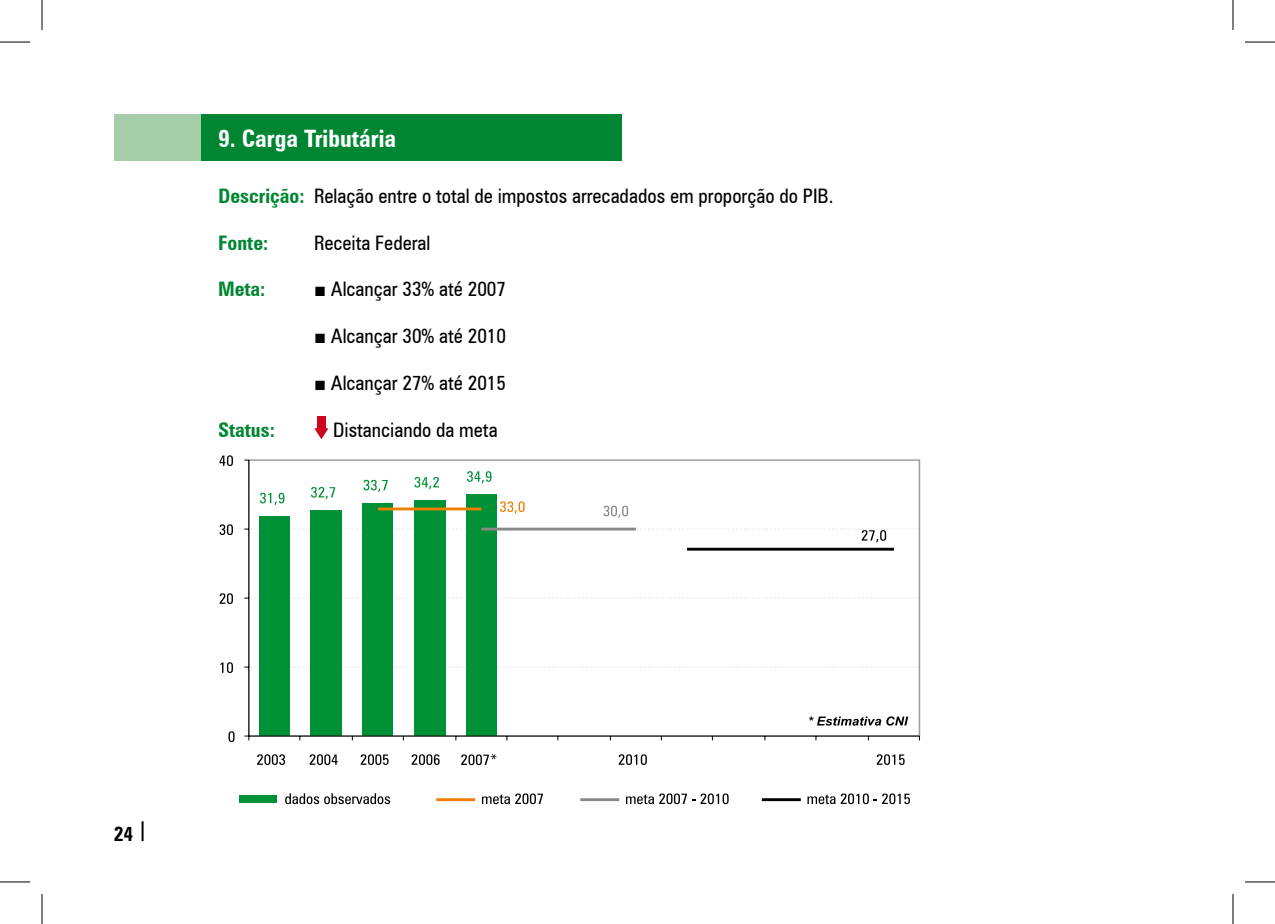
<style>
.page{position:relative;width:1275px;height:924px;background:#fff}
.page>*{position:absolute;margin:0;border:0;box-sizing:border-box;transform-origin:0 0}
.t1{font:700 condensed 24px "Zurich BT";color:#fff}
.t2{font:condensed 20px "Zurich BT";color:#000}
.t3{font:700 condensed 20px "Zurich BT";color:#008633}
.t4{font:700 condensed 20px "Zurich BT";color:#000}
.s1{font-weight:700;color:#008633}
.s2{font-family:"Arial";font-stretch:normal}
</style>
<div class="page">
<hr style="left:142px;top:820px;width:2px;height:20px;background:#000">
<div style="left:114px;top:114px;width:507px;height:46px;background:#008633"></div>
<div style="left:114px;top:114px;width:86px;height:46px;background:#a5cda8"></div>
<div style="left:259px;top:516px;width:30px;height:219px;background:#009036"></div>
<div style="left:310px;top:510px;width:32px;height:225px;background:#009036"></div>
<div style="left:363px;top:503px;width:30px;height:232px;background:#009036"></div>
<div style="left:414px;top:500px;width:31px;height:235px;background:#009036"></div>
<div style="left:466px;top:494px;width:30px;height:241px;background:#009036"></div>
<hr style="left:248px;top:460px;width:1px;height:275px;background:#000">
<svg style="left:244px;top:666px;width:675px;height:1px"></svg>
<svg style="left:244px;top:597px;width:675px;height:1px"></svg>
<svg style="left:244px;top:459px;width:675px;height:1px"></svg>
<hr style="left:249px;top:735px;width:670px;height:1px;background:#000">
<svg style="left:244px;top:735px;width:5px;height:5px"></svg>
<hr style="left:378px;top:507px;width:103px;height:3px;background:#ee7f00">
<hr style="left:481px;top:527px;width:155px;height:3px;background:#878889">
<hr style="left:687px;top:547px;width:207px;height:3px;background:#000">
<svg style="left:260px;top:492px;width:24px;height:12px"></svg>
<svg style="left:311px;top:487px;width:24px;height:12px"></svg>
<svg style="left:363px;top:479px;width:25px;height:13px"></svg>
<svg style="left:414px;top:476px;width:25px;height:13px"></svg>
<svg style="left:467px;top:471px;width:24px;height:12px"></svg>
<svg style="left:228px;top:731px;width:6px;height:10px"></svg>
<svg style="left:220px;top:662px;width:13px;height:10px"></svg>
<svg style="left:220px;top:593px;width:13px;height:10px"></svg>
<svg style="left:219px;top:524px;width:14px;height:10px"></svg>
<svg style="left:219px;top:455px;width:14px;height:11px"></svg>
<svg style="left:257px;top:754px;width:28px;height:10px"></svg>
<svg style="left:310px;top:754px;width:28px;height:10px"></svg>
<svg style="left:361px;top:754px;width:27px;height:10px"></svg>
<svg style="left:412px;top:754px;width:27px;height:10px"></svg>
<svg style="left:461px;top:754px;width:35px;height:10px"></svg>
<svg style="left:619px;top:754px;width:28px;height:10px"></svg>
<svg style="left:876px;top:754px;width:28px;height:10px"></svg>
<div style="left:240px;top:795px;width:37px;height:7px;background:#009036"></div>
<svg style="left:285px;top:793px;width:105px;height:10px"></svg>
<hr style="left:436px;top:797px;width:39px;height:3px;background:#ee7f00">
<svg style="left:482px;top:793px;width:61px;height:10px"></svg>
<hr style="left:580px;top:797px;width:39px;height:3px;background:#878889">
<svg style="left:626px;top:793px;width:102px;height:10px"></svg>
<hr style="left:762px;top:797px;width:39px;height:3px;background:#000">
<svg style="left:807px;top:793px;width:103px;height:10px"></svg>
<svg style="left:244px;top:528px;width:675px;height:14px"></svg>
<svg style="left:809px;top:716px;width:99px;height:9px"></svg>
<svg style="left:500px;top:501px;width:24px;height:12px"></svg>
<svg style="left:603px;top:505px;width:25px;height:12px"></svg>
<div style="left:317px;top:416px;width:8px;height:15px;background:#cc071e"></div>
<svg style="left:314px;top:428px;width:14px;height:11px"></svg>
<hr style="left:0;top:42px;width:30px;height:1px;background:#000">
<hr style="left:1245px;top:42px;width:30px;height:1px;background:#000">
<hr style="left:0;top:881px;width:30px;height:1px;background:#000">
<hr style="left:1245px;top:881px;width:30px;height:1px;background:#000">
<hr style="left:42px;top:0;width:1px;height:30px;background:#000">
<hr style="left:42px;top:893px;width:1px;height:30px;background:#000">
<hr style="left:1232px;top:0;width:1px;height:30px;background:#000">
<hr style="left:1232px;top:893px;width:1px;height:30px;background:#000">
<p class="t1" style="left:218px;top:124px;width:180px">9. Carga Tributária</p>
<p class="t2" style="left:218px;top:183px;width:617px"><span class="s1">Descrição:</span> Relação entre o total de impostos arrecadados em proporção do PIB.</p>
<p class="t3" style="left:218px;top:230px;width:52px">Fonte:</p>
<p class="t2" style="left:314px;top:230px;width:118px">Receita Federal</p>
<p class="t3" style="left:218px;top:277px;width:49px">Meta:</p>
<p class="t2" style="left:314px;top:277px;width:194px"><span class="s2">■</span> Alcançar 33% até 2007</p>
<p class="t2" style="left:314px;top:323px;width:194px"><span class="s2">■</span> Alcançar 30% até 2010</p>
<p class="t2" style="left:314px;top:370px;width:194px"><span class="s2">■</span> Alcançar 27% até 2015</p>
<p class="t3" style="left:218px;top:417px;width:58px">Status:</p>
<p class="t2" style="left:333px;top:417px;width:166px">Distanciando da meta</p>
<p class="t4" style="left:114px;top:821px;width:21px">24</p>
</div>
